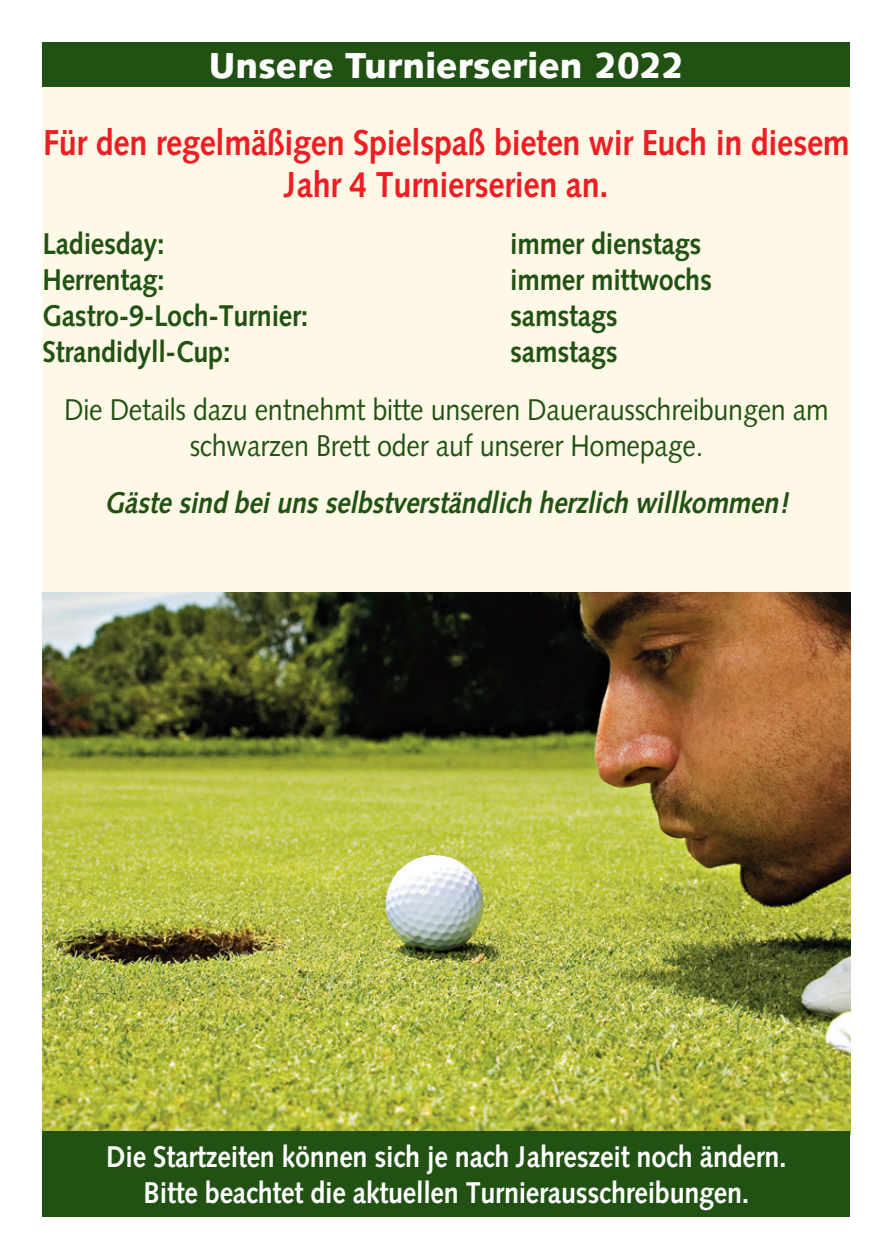
<style>
.page{position:relative;width:893px;height:1259px;background:#fff}
.page>*{position:absolute;margin:0;border:0;box-sizing:border-box;transform-origin:0 0}
.t1{font:700 36px/42px "Syntax";letter-spacing:-.01em;color:#ee1d23;text-align:center;scale:.9 1}
.t2{font:900 36px "Syntax";letter-spacing:.005em;color:#fff}
.t3{font:700 30px "Syntax";letter-spacing:-.01em;color:#215214;scale:.9 1}
.t4{font:700 30px/36px "Syntax";letter-spacing:-.01em;color:#fff;text-align:center;scale:.9 1}
.t5{font:30px/36px "Syntax";letter-spacing:-.01em;color:#215214;text-align:center;scale:.9 1}
.t6{font:italic 700 30px "Syntax";color:#215214;scale:.9 1}
</style>
<div class="page">
<div style="left:43px;top:78px;width:807px;height:1066px;background:#fef9e7"></div>
<img style="left:43px;top:592px;width:807px;height:539px">
<div style="left:43px;top:43px;width:807px;height:44px;background:#215214"></div>
<div style="left:43px;top:1131px;width:807px;height:85px;background:#215214"></div>
<p class="t2" style="left:209px;top:44px;width:477px">Unsere Turnierserien 2022</p>
<p class="t1" style="left:43px;top:122px;width:898px">Für den regelmäßigen Spielspaß bieten wir Euch in diesem<br>Jahr 4 Turnierserien an.</p>
<p class="t3" style="left:43px;top:227px;width:137px">Ladiesday:</p>
<p class="t3" style="left:510px;top:227px;width:214px">immer dienstags</p>
<p class="t3" style="left:43px;top:263px;width:137px">Herrentag:</p>
<p class="t3" style="left:510px;top:263px;width:226px">immer mittwochs</p>
<p class="t3" style="left:43px;top:299px;width:297px">Gastro-9-Loch-Turnier:</p>
<p class="t3" style="left:510px;top:299px;width:121px">samstags</p>
<p class="t3" style="left:43px;top:335px;width:210px">Strandidyll-Cup:</p>
<p class="t3" style="left:510px;top:335px;width:121px">samstags</p>
<p class="t5" style="left:64px;top:391px;width:851px">Die Details dazu entnehmt bitte unseren Dauerausschreibungen am schwarzen Brett oder auf unserer Homepage.</p>
<p class="t6" style="left:105px;top:485px;width:768px">Gäste sind beiunsselbstverständlich herzlich willkommen!</p>
<p class="t4" style="left:106px;top:1139px;width:757px">Die Startzeiten können sich je nach Jahreszeit noch ändern.<br>Bitte beachtet die aktuellen Turnierausschreibungen.</p>
</div>
